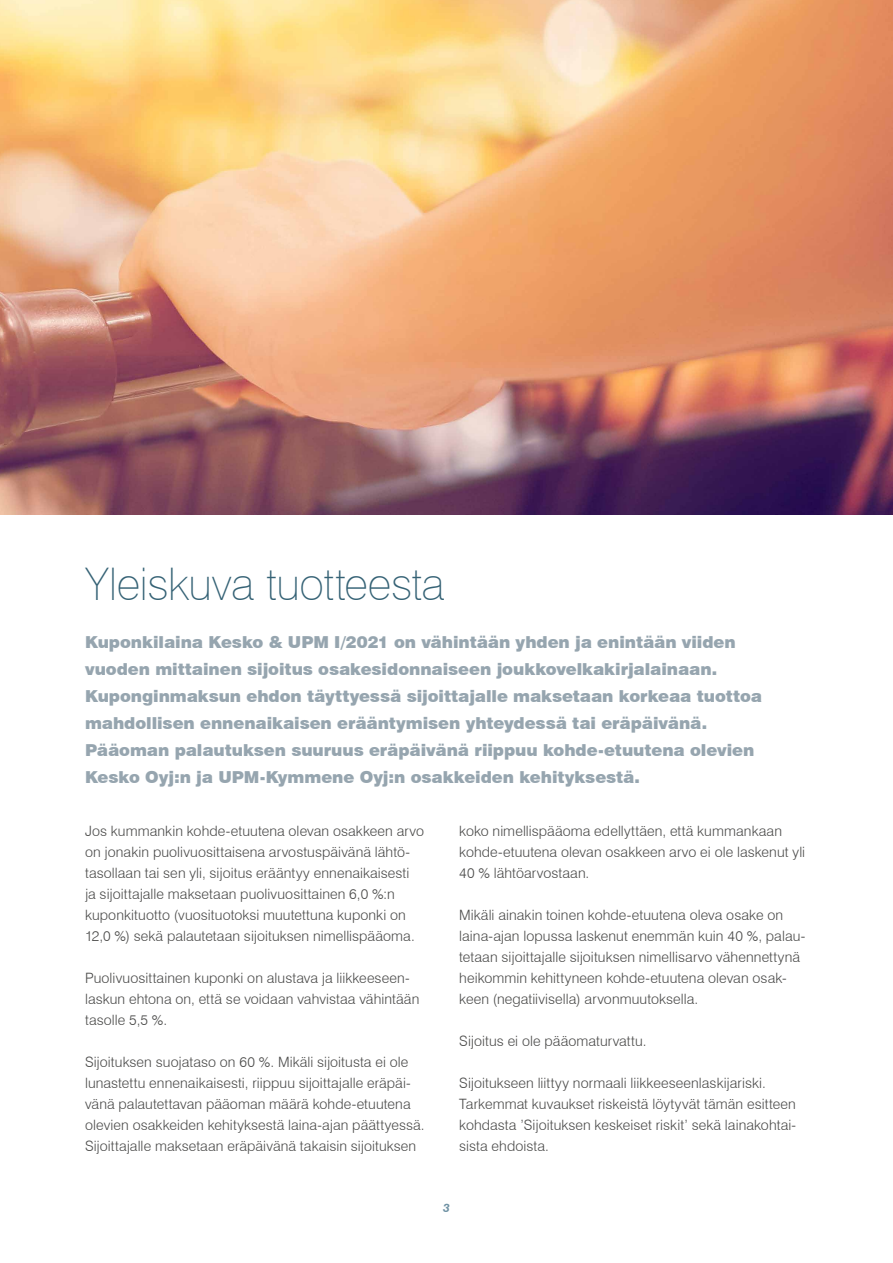
<style>
.page{position:relative;width:893px;height:1263px;background:#fff}
.page>*{position:absolute;margin:0;border:0;box-sizing:border-box;transform-origin:0 0}
.t1{font:100 45px "Swiss 721 BT";letter-spacing:-.01em;color:#356275}
.t2{font:900 16.5px/27px "Swiss 721 BT";letter-spacing:-.005em;color:#96a5af}
.t3{font:300 14.25px/21px "Swiss 721 BT";letter-spacing:.005em;color:#4a4a49}
.t4{font:italic 700 12px "Swiss 721 BT";color:#6f92a4}
</style>
<div class="page">
<img style="left:0;top:0;width:893px;height:514px">
<h1 class="t1" style="left:85px;top:556px;width:361px">Yleiskuva tuotteesta</h1>
<p class="t2" style="left:85px;top:628px;width:679px">Kuponkilaina Kesko &amp; UPM I/2021 on vähintään yhden ja enintään viiden vuoden mittainen sijoitus osakesidonnaiseen joukkovelkakirjalainaan.<br>Kuponginmaksun ehdon täyttyessä sijoittajalle maksetaan korkeaa tuottoa mahdollisen ennenaikaisen erääntymisen yhteydessä tai eräpäivänä.<br>Pääoman palautuksen suuruus eräpäivänä riippuu kohde-etuutena olevien Kesko Oyj:n ja UPM-Kymmene Oyj:n osakkeiden kehityksestä.</p>
<p class="t3" style="left:85px;top:820px;width:341px">Jos kummankin kohde-etuutena olevan osakkeen arvo on jonakin puolivuosittaisena arvostuspäivänä lähtö&shy;tasollaan tai sen yli, sijoitus erääntyy ennenaikaisesti<br>ja sijoittajalle maksetaan puolivuosittainen 6,0 %:n kuponkituotto (vuosituotoksi muutettuna kuponki on 12,0 %) sekä palautetaan sijoituksen nimellispääoma.</p>
<p class="t3" style="left:85px;top:967px;width:336px">Puolivuosittainen kuponki on alustava ja liikkeeseen&shy;laskun ehtona on, että se voidaan vahvistaa vähintään tasolle 5,5 %.</p>
<p class="t3" style="left:85px;top:1051px;width:341px">Sijoituksen suojataso on 60 %. Mikäli sijoitusta ei ole lunastettu ennenaikaisesti, riippuu sijoittajalle eräpäi&shy;vänä palautettavan pääoman määrä kohde-etuutena olevien osakkeiden kehityksestä laina-ajan päättyessä.<br>Sijoittajalle maksetaan eräpäivänä takaisin sijoituksen</p>
<p class="t3" style="left:459px;top:820px;width:347px">koko nimellispääoma edellyttäen, että kummankaan kohde-etuutena olevan osakkeen arvo ei ole laskenut yli<br>40 % lähtöarvostaan.</p>
<p class="t3" style="left:459px;top:904px;width:348px">Mikäli ainakin toinen kohde-etuutena oleva osake on laina-ajan lopussa laskenut enemmän kuin 40 %, palau&shy;tetaan sijoittajalle sijoituksen nimellisarvo vähennettynä heikommin kehittyneen kohde-etuutena olevan osak&shy;keen (negatiivisella) arvonmuutoksella.</p>
<p class="t3" style="left:459px;top:1030px;width:189px">Sijoitus ei ole pääomaturvattu.</p>
<p class="t3" style="left:459px;top:1072px;width:339px">Sijoitukseen liittyy normaali liikkeeseenlaskijariski.<br>Tarkemmat kuvaukset riskeistä löytyvät tämän esitteen kohdasta ’Sijoituksen keskeiset riskit’ sekä lainakohtai&shy;sista ehdoista.</p>
<p class="t4" style="left:443px;top:1200px;width:8px">3</p>
</div>
